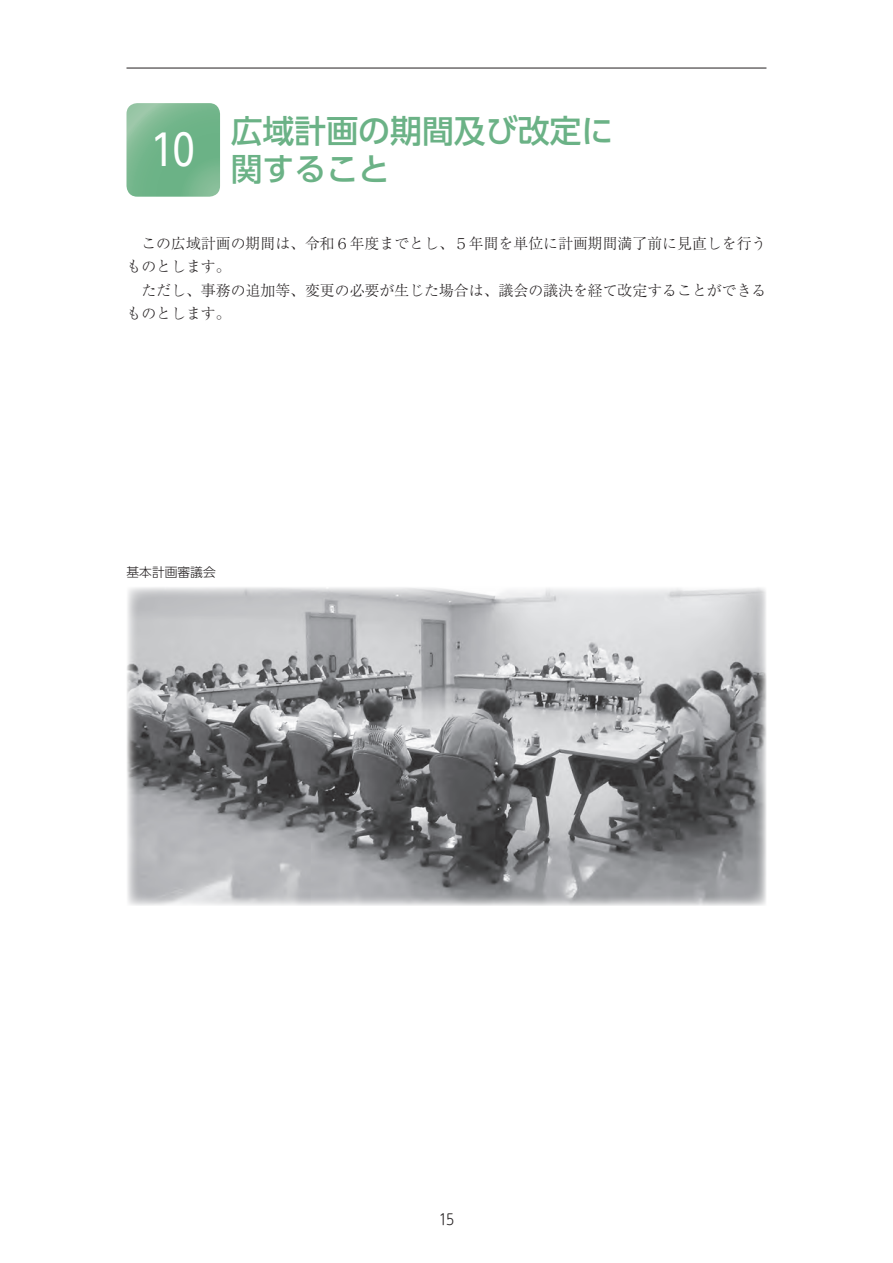
<style>
.page{position:relative;width:893px;height:1263px;background:#fff}
.page>*{position:absolute;margin:0;border:0;box-sizing:border-box;transform-origin:0 0}
.t1{font:42.45px "UD Shin Go Pro";color:#fff}
.t2{font:500 31.95px/38.2px "UD Shin Go Pro";color:#6bb286}
.t3{font:300 14.85px/23.4px "Ryumin Pro";color:#231f20}
.t4{font:300 14.85px "UD Shin M Go Pro";color:#231f20}
.t5{font:300 12.75px "UD Shin Go Pro";color:#231f20}
</style>
<div class="page">
<hr style="left:126px;top:68px;width:640px;height:1px;background:#231f20">
<svg style="left:126px;top:103px;width:94px;height:94px"></svg>
<img style="left:127px;top:587px;width:639px;height:319px">
<h1 class="t1" style="left:152px;top:116px;width:44px">10</h1>
<h2 class="t2" style="left:231px;top:111px;width:384px">広域計画の期間及び改定に関すること</h2>
<p class="t3" style="left:126px;top:231px;width:641px">　この広域計画の期間は、令和６年度までとし、５年間を単位に計画期間満了前に見直しを行うものとします。<br>　ただし、事務の追加等、変更の必要が生じた場合は、議会の議決を経て改定することができるものとします。</p>
<p class="t5" style="left:126px;top:562px;width:91px">基本計画審議会</p>
<p class="t4" style="left:439px;top:1207px;width:16px">15</p>
</div>
